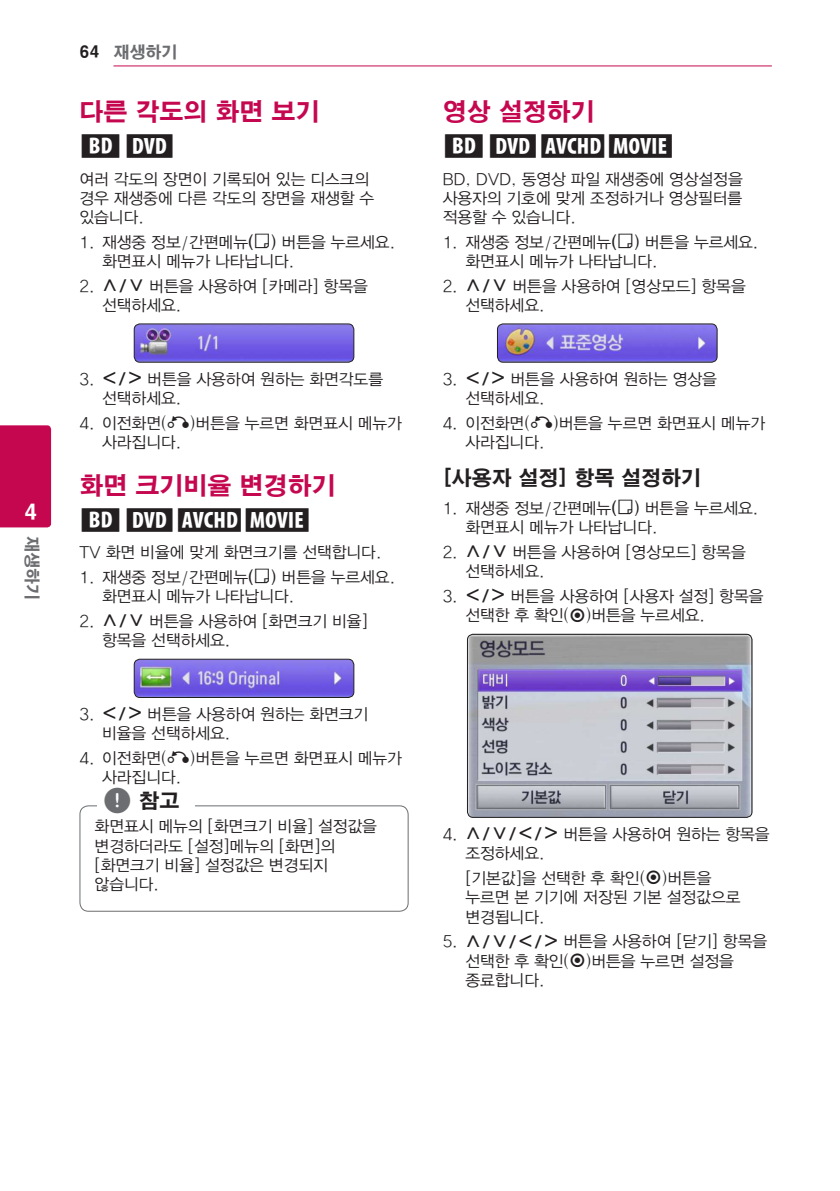
<style>
.page{position:relative;width:840px;height:1191px;background:#fff}
.page>*{position:absolute;margin:0;border:0;box-sizing:border-box;transform-origin:0 0}
.Title_2{font:24px "HY Go Thic Extra";color:#c50750}
.Content_text_Light{font:24px "UPSYS Common";color:#231f20}
.t1{font:21px "HY Go Thic Extra";color:#fff}
.Title_3{font:20px "HY Go Thic Extra";color:#231f20}
.Content_text_Num{font:16px/19.2px "Yoon Gothic L";color:#231f20}
.Content_text_Light-2{font:16px/19.2px "Yoon Gothic L";color:#231f20}
.Contents_Text_Sub_Nu{font:16px/19.2px "Yoon Gothic L";color:#231f20}
.t2{font:16px "HY Go Thic Extra";color:#6c6d70}
.s1{color:#231f20}
.s2{font-family:"Yoon Gothic M"}
.s3{font-family:"UPSYS Common"}
.s4{font-family:"UPSYS Common";font-size:30px;color:#6c6d70}
</style>
<div class="page">
<hr style="left:113px;top:65px;width:658px;height:1px;background:#c50750">
<div style="left:0;top:425px;width:51px;height:102px;background:#c50750"></div>
<img style="left:135px;top:324px;width:218px;height:38px">
<div style="left:134px;top:323px;width:220px;height:40px;border:1px solid #231f20;border-radius:6px"></div>
<img style="left:134px;top:660px;width:219px;height:37px">
<div style="left:134px;top:658px;width:220px;height:40px;border:1px solid #231f20;border-radius:6px"></div>
<div style="left:79px;top:805px;width:329px;height:106px;border:1px solid #6c6d70;border-radius:9px"></div>
<div style="left:97px;top:797px;width:97px;height:20px;background:#fff"></div>
<img style="left:498px;top:324px;width:218px;height:38px">
<div style="left:496px;top:323px;width:221px;height:40px;border:1px solid #231f20;border-radius:6px"></div>
<img style="left:468px;top:634px;width:283px;height:183px">
<div style="left:466px;top:634px;width:286px;height:184px;border:1px solid #231f20;border-radius:6px"></div>
<h2 class="t1" style="left:24px;top:502px;width:15px">4</h2>
<p class="t2" style="left:40px;top:536px;width:65px;rotate:90deg">재생하기</p>
<p class="t2" style="left:79px;top:44px;width:100px"><span class="s1">64</span> 재생하기</p>
<p class="Title_2" style="left:79px;top:100px;width:241px">다른 각도의 화면 보기</p>
<p class="Content_text_Light" style="left:79px;top:132px;width:98px">ER</p>
<p class="Content_text_Light-2" style="left:79px;top:167px;width:296px">여러 각도의 장면이 기록되어 있는 디스크의 경우 재생중에 다른 각도의 장면을 재생할 수 있습니다.</p>
<p class="Content_text_Num" style="left:102px;top:230px;width:294px;text-indent:-23px">1. 재생중 정보/간편메뉴<span class="s2">(</span><span class="s3">M</span><span class="s2">)</span> 버튼을 누르세요. 화면표시 메뉴가 나타납니다.</p>
<p class="Content_text_Num" style="left:102px;top:275px;width:267px;text-indent:-23px">2. <span class="s3">W/S</span> 버튼을 사용하여 [카메라] 항목을 선택하세요.</p>
<p class="Content_text_Num" style="left:102px;top:368px;width:282px;text-indent:-23px">3. <span class="s3">A/D</span> 버튼을 사용하여 원하는 화면각도를 선택하세요.</p>
<p class="Content_text_Num" style="left:102px;top:412px;width:301px;text-indent:-23px">4. 이전화면(<span class="s3">X</span>)버튼을 누르면 화면표시 메뉴가 사라집니다.</p>
<p class="Title_2" style="left:79px;top:473px;width:257px">화면 크기비율 변경하기</p>
<p class="Content_text_Light" style="left:79px;top:505px;width:234px">EROY</p>
<p class="Content_text_Light-2" style="left:79px;top:541px;width:303px">TV 화면 비율에 맞게 화면크기를 선택합니다.</p>
<p class="Content_text_Num" style="left:102px;top:566px;width:294px;text-indent:-23px">1. 재생중 정보/간편메뉴<span class="s2">(</span><span class="s3">M</span><span class="s2">)</span> 버튼을 누르세요. 화면표시 메뉴가 나타납니다.</p>
<p class="Content_text_Num" style="left:102px;top:610px;width:267px;text-indent:-23px">2. <span class="s3">W/S</span> 버튼을 사용하여 [화면크기 비율] 항목을 선택하세요.</p>
<p class="Content_text_Num" style="left:102px;top:703px;width:267px;text-indent:-23px">3. <span class="s3">A/D</span> 버튼을 사용하여 원하는 화면크기 비율을 선택하세요.</p>
<p class="Content_text_Num" style="left:102px;top:747px;width:301px;text-indent:-23px">4. 이전화면(<span class="s3">X</span>)버튼을 누르면 화면표시 메뉴가 사라집니다.</p>
<p class="Content_text_Light-2" style="left:95px;top:815px;width:284px">화면표시 메뉴의 [화면크기 비율] 설정값을 변경하더라도 [설정]메뉴의 [화면]의 [화면크기 비율] 설정값은 변경되지 않습니다.</p>
<p class="Title_3" style="left:103px;top:790px;width:78px"><span class="s4">,</span> 참고</p>
<p class="Title_2" style="left:442px;top:100px;width:153px">영상 설정하기</p>
<p class="Content_text_Light" style="left:442px;top:132px;width:234px">EROY</p>
<p class="Content_text_Light-2" style="left:442px;top:167px;width:301px;text-align:justify">BD, DVD, 동영상 파일 재생중에 영상설정을 사용자의 기호에 맞게 조정하거나 영상필터를 적용할 수 있습니다.</p>
<p class="Content_text_Num" style="left:465px;top:230px;width:294px;text-indent:-23px">1. 재생중 정보/간편메뉴<span class="s2">(</span><span class="s3">M</span><span class="s2">)</span> 버튼을 누르세요. 화면표시 메뉴가 나타납니다.</p>
<p class="Content_text_Num" style="left:465px;top:275px;width:282px;text-indent:-23px">2. <span class="s3">W/S</span> 버튼을 사용하여 [영상모드] 항목을 선택하세요.</p>
<p class="Content_text_Num" style="left:465px;top:368px;width:253px;text-indent:-23px">3. <span class="s3">A/D</span> 버튼을 사용하여 원하는 영상을 선택하세요.</p>
<p class="Content_text_Num" style="left:465px;top:412px;width:301px;text-indent:-23px">4. 이전화면(<span class="s3">X</span>)버튼을 누르면 화면표시 메뉴가 사라집니다.</p>
<p class="Title_3" style="left:442px;top:468px;width:260px">[사용자 설정] 항목 설정하기</p>
<p class="Content_text_Num" style="left:465px;top:497px;width:294px;text-indent:-23px">1. 재생중 정보/간편메뉴<span class="s2">(</span><span class="s3">M</span><span class="s2">)</span> 버튼을 누르세요. 화면표시 메뉴가 나타납니다.</p>
<p class="Content_text_Num" style="left:465px;top:541px;width:282px;text-indent:-23px">2. <span class="s3">W/S</span> 버튼을 사용하여 [영상모드] 항목을 선택하세요.</p>
<p class="Content_text_Num" style="left:465px;top:585px;width:299px;text-indent:-23px">3. <span class="s3">A/D</span> 버튼을 사용하여 [사용자 설정] 항목을 선택한 후 확인(<span class="s3">B</span>)버튼을 누르세요.</p>
<p class="Content_text_Num" style="left:465px;top:823px;width:305px;text-indent:-23px">4. <span class="s3">W/S/A/D</span> 버튼을 사용하여 원하는 항목을 조정하세요.</p>
<p class="Contents_Text_Sub_Nu" style="left:465px;top:867px;width:276px">[기본값]을 선택한 후 확인(<span class="s3">B</span>)버튼을 누르면 본 기기에 저장된 기본 설정값으로 변경됩니다.</p>
<p class="Content_text_Num" style="left:465px;top:930px;width:303px;text-indent:-23px">5. <span class="s3">W/S/A/D</span> 버튼을 사용하여 [닫기] 항목을 선택한 후 확인(<span class="s3">B</span>)버튼을 누르면 설정을 종료합니다.</p>
</div>
